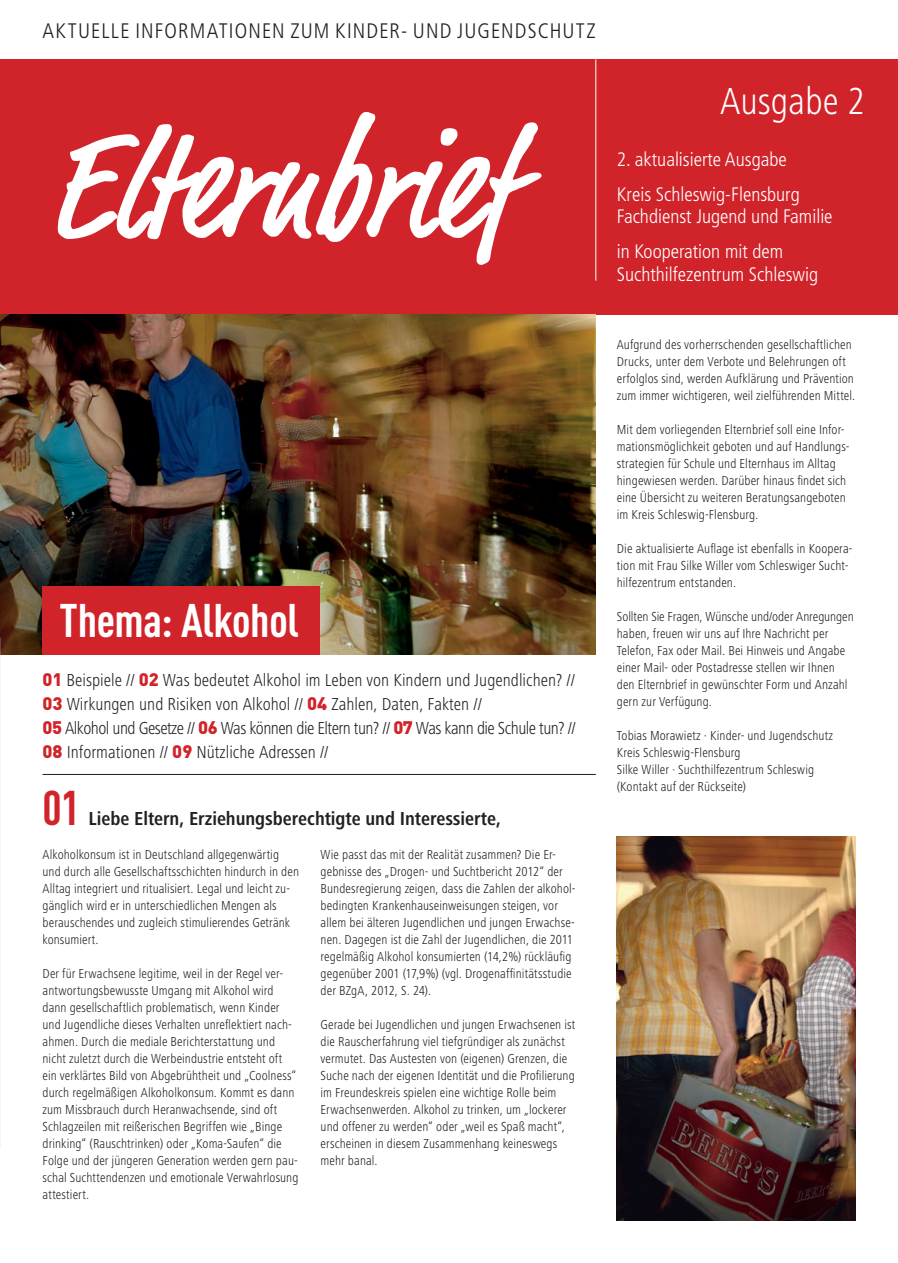
<style>
.page{position:relative;width:898px;height:1263px;background:#fff}
.page>*{position:absolute;margin:0;border:0;box-sizing:border-box;transform-origin:0 0}
.t1{font:500 condensed 153px "Market";color:#fff}
.t2{font:700 48px "DIN Cond";color:#d1232a}
.t3{font:46.5px "DIN Cond Bold Alternate";letter-spacing:-.01em;color:#fff}
.t4{font:300 condensed 39px "Frutiger Next LT";color:#fff}
.t5{font:300 condensed 21px "Frutiger";letter-spacing:.055em;color:#231f20}
.t6{font:300 condensed 19.5px/22.5px "Frutiger";color:#fff}
.t7{font:700 condensed 19.5px "Frutiger Next LT";letter-spacing:-.005em;color:#231f20}
.Inhaltshangabe{font:300 condensed 18px/24px "Frutiger Next LT";color:#231f20}
.t8{font:300 condensed 13.5px/17px "Frutiger Next LT";letter-spacing:.005em;color:#231f20}
.s1{font-family:"DIN Pro";font-weight:900;font-stretch:normal;color:#d1232a}
</style>
<div class="page">
<div style="left:0;top:60px;width:897px;height:255px;background:#d1232a"></div>
<hr style="left:43px;top:774px;width:552px;height:1px;background:#231f20">
<hr style="left:595px;top:60px;width:1px;height:221px;background:#fff">
<img style="left:0;top:315px;width:595px;height:340px">
<svg style="left:316px;top:112px;width:59px;height:130px"></svg>
<div style="left:43px;top:586px;width:276px;height:68px;background:#d1232a"></div>
<img style="left:616px;top:836px;width:239px;height:384px">
<p class="t5" style="left:43px;top:19px;width:554px">AKTUELLE INFORMATIONEN ZUM KINDER- UND JUGENDSCHUTZ</p>
<p class="t1" style="left:49px;top:95px;width:464px">Eltern rief</p>
<p class="t3" style="left:60px;top:592px;width:241px">Thema: Alkohol</p>
<p class="Inhaltshangabe" style="left:43px;top:668px;width:534px"><span class="s1">01</span> Beispiele // <span class="s1">02</span> Was bedeutet Alkohol im Leben von Kindern und Jugendlichen? // <span class="s1">03</span> Wirkungen und Risiken von Alkohol // <span class="s1">04</span> Zahlen, Daten, Fakten //<br><span class="s1">05</span> Alkohol und Gesetze // <span class="s1">06</span> Was können die Eltern tun? // <span class="s1">07</span> Was kann die Schule tun? // <span class="s1">08</span> Informationen // <span class="s1">09</span> Nützliche Adressen //</p>
<p class="t2" style="left:43px;top:779px;width:39px">01</p>
<p class="t7" style="left:89px;top:808px;width:413px">Liebe Eltern, Erziehungsberechtigte und Interessierte,</p>
<p class="t8" style="left:43px;top:846px;width:258px">Alkoholkonsum ist in Deutschland allgegenwärtig und durch alle Gesellschaftsschichten hindurch in den Alltag integriert und ritualisiert. Legal und leicht zu&shy;gänglich wird er in unterschiedlichen Mengen als berauschendes und zugleich stimulierendes Getränk konsumiert.</p>
<p class="t8" style="left:43px;top:965px;width:257px">Der für Erwachsene legitime, weil in der Regel ver&shy;antwortungsbewusste Umgang mit Alkohol wird dann gesellschaftlich problematisch, wenn Kinder und Jugendliche dieses Verhalten unreflektiert nach&shy;ahmen. Durch die mediale Berichterstattung und nicht zuletzt durch die Werbeindustrie entsteht oft ein verklärtes Bild von Abgebrühtheit und „Coolness“ durch regelmäßigen Alkoholkonsum. Kommt es dann zum Missbrauch durch Heranwachsende, sind oft Schlagzeilen mit reißerischen Begriffen wie „Binge drinking“ (Rauschtrinken) oder „Koma-Saufen“ die Folge und der jüngeren Generation werden gern pau&shy;schal Suchttendenzen und emotionale Verwahrlosung attestiert.</p>
<p class="t8" style="left:320px;top:846px;width:256px">Wie passt das mit der Realität zusammen? Die Er&shy;gebnisse des „Drogen- und Suchtbericht 2012“ der Bundesregierung zeigen, dass die Zahlen der alkohol&shy;bedingten Krankenhauseinweisungen steigen, vor allem bei älteren Jugendlichen und jungen Erwachse&shy;nen. Dagegen ist die Zahl der Jugendlichen, die 2011 regelmäßig Alkohol konsumierten (14,2%) rückläufig gegenüber 2001 (17,9%) (vgl. Drogenaffinitätsstudie der BZgA, 2012, S. 24).</p>
<p class="t8" style="left:320px;top:1016px;width:256px">Gerade bei Jugendlichen und jungen Erwachsenen ist die Rauscherfahrung viel tiefgründiger als zunächst vermutet. Das Austesten von (eigenen) Grenzen, die Suche nach der eigenen Identität und die Profilierung im Freundeskreis spielen eine wichtige Rolle beim Erwachsenwerden. Alkohol zu trinken, um „lockerer und offener zu werden“ oder „weil es Spaß macht“, erscheinen in diesem Zusammenhang keineswegs mehr banal.</p>
<p class="t4" style="left:719px;top:80px;width:147px">Ausgabe 2</p>
<p class="t6" style="left:616px;top:148px;width:171px">2. aktualisierte Ausgabe</p>
<p class="t6" style="left:616px;top:183px;width:184px">Kreis Schleswig-Flensburg</p>
<p class="t6" style="left:616px;top:205px;width:217px">Fachdienst Jugend und Familie</p>
<p class="t6" style="left:616px;top:240px;width:203px">in Kooperation mit dem<br>Suchthilfezentrum Schleswig</p>
<p class="t8" style="left:616px;top:336px;width:240px">Aufgrund des vorherrschenden gesellschaftlichen Drucks, unter dem Verbote und Belehrungen oft erfolglos sind, werden Aufklärung und Prävention zum immer wichtigeren, weil zielführenden Mittel.</p>
<p class="t8" style="left:616px;top:421px;width:234px">Mit dem vorliegenden Elternbrief soll eine Infor&shy;mationsmöglichkeit geboten und auf Handlungs&shy;strategien für Schule und Elternhaus im Alltag hingewiesen werden. Darüber hinaus findet sich eine Übersicht zu weiteren Beratungsangeboten im Kreis Schleswig-Flensburg.</p>
<p class="t8" style="left:616px;top:540px;width:237px">Die aktualisierte Auflage ist ebenfalls in Koopera&shy;tion mit Frau Silke Willer vom Schleswiger Sucht&shy;hilfezentrum entstanden.</p>
<p class="t8" style="left:616px;top:608px;width:238px">Sollten Sie Fragen, Wünsche und/oder Anregungen haben, freuen wir uns auf Ihre Nachricht per Telefon, Fax oder Mail. Bei Hinweis und Angabe einer Mail- oder Postadresse stellen wir Ihnen den Elternbrief in gewünschter Form und Anzahl gern zur Verfügung.</p>
<p class="t8" style="left:616px;top:727px;width:218px">Tobias Morawietz · Kinder- und Jugendschutz<br>Kreis Schleswig-Flensburg</p>
<p class="t8" style="left:616px;top:761px;width:199px">Silke Willer · Suchthilfezentrum Schleswig</p>
<p class="t8" style="left:616px;top:778px;width:131px">(Kontakt auf der Rückseite)</p>
</div>
